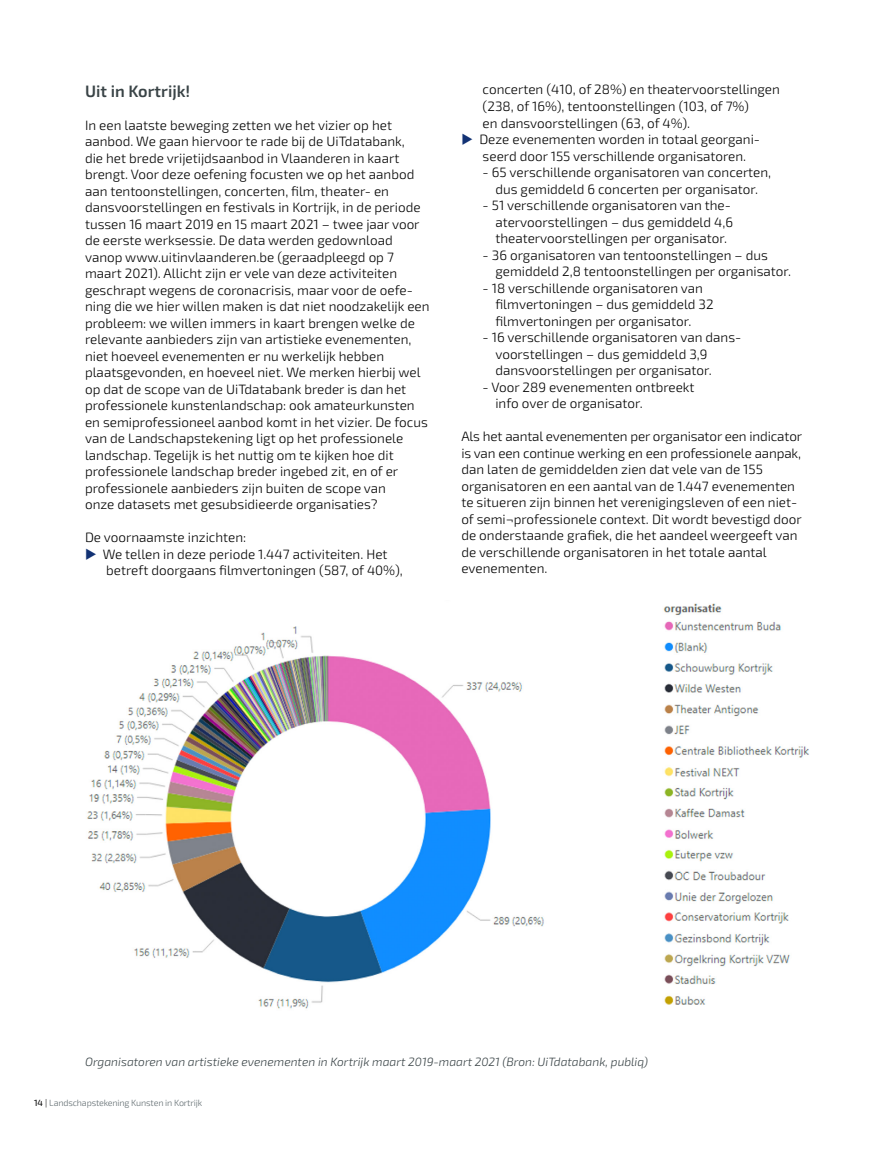
<style>
.page{position:relative;width:893px;height:1149px;background:#fff}
.page>*{position:absolute;margin:0;border:0;box-sizing:border-box;transform-origin:0 0}
.t1{font:600 16.5px "Exo 2";color:#394346}
.t2{font:300 13.5px/16.5px "Exo 2";color:#000}
.t3{font:italic 300 12px "Exo 2";color:#394346}
.t4{font:300 9px "Exo 2";letter-spacing:-.02em;color:#616c70}
.s1{color:#123274}
.s2{font-weight:400;color:#000}
.s3{color:#000}
</style>
<div class="page">
<img style="left:87px;top:603px;width:722px;height:406px">
<p class="t1" style="left:85px;top:79px;width:107px">Uit in Kortrijk!</p>
<p class="t2" style="left:85px;top:116px;width:346px">In een laatste beweging zetten we het vizier op het aanbod. We gaan hiervoor te rade bij de UiTdatabank,<br>die het brede vrijetijdsaanbod in Vlaanderen in kaart brengt. Voor deze oefening focusten we op het aanbod aan tentoonstellingen, concerten, film, theater- en dansvoorstellingen en festivals in Kortrijk, in de periode tussen 16 maart 2019 en 15 maart 2021 – twee jaar voor de eerste werksessie. De data werden gedownload vanop www.uitinvlaanderen.be (geraadpleegd op 7 maart 2021). Allicht zijn er vele van deze activiteiten geschrapt wegens de coronacrisis, maar voor de oefe&shy;ning die we hier willen maken is dat niet noodzakelijk een probleem: we willen immers in kaart brengen welke de relevante aanbieders zijn van artistieke evenementen, niet hoeveel evenementen er nu werkelijk hebben plaatsgevonden, en hoeveel niet. We merken hierbij wel op dat de scope van de UiTdatabank breder is dan het professionele kunstenlandschap: ook amateurkunsten en semiprofessioneel aanbod komt in het vizier. De focus van de Landschapstekening ligt op het professionele landschap. Tegelijk is het nuttig om te kijken hoe dit professionele landschap breder ingebed zit, en of er professionele aanbieders zijn buiten de scope van<br>onze datasets met gesubsidieerde organisaties?</p>
<p class="t2" style="left:85px;top:529px;width:163px">De voornaamste inzichten:</p>
<p class="t2" style="left:106px;top:545px;width:298px;text-indent:-21px"><span class="s1">◆</span> We tellen in deze periode 1.447 activiteiten. Het betreft doorgaans filmvertoningen (587, of 40%),</p>
<p class="t2" style="left:483px;top:81px;width:299px">concerten (410, of 28%) en theatervoorstellingen (238, of 16%), tentoonstellingen (103, of 7%)<br>en dansvoorstellingen (63, of 4%).</p>
<p class="t2" style="left:461px;top:130px;width:300px;text-align:center"><span class="s1">◆</span> Deze evenementen worden in totaal georgani&shy;seerd door 155 verschillende organisatoren.</p>
<p class="t2" style="left:483px;top:163px;width:290px;text-align:center">- 65 verschillende organisatoren van concerten, dus gemiddeld 6 concerten per organisator.</p>
<p class="t2" style="left:495px;top:196px;width:239px;text-indent:-13px">- 51 verschillende organisatoren van the&shy;atervoorstellingen – dus gemiddeld 4,6 theatervoorstellingen per organisator.</p>
<p class="t2" style="left:495px;top:246px;width:297px;text-indent:-13px">- 36 organisatoren van tentoonstellingen – dus gemiddeld 2,8 tentoonstellingen per organisator.</p>
<p class="t2" style="left:495px;top:279px;width:220px;text-indent:-13px">- 18 verschillende organisatoren van filmvertoningen – dus gemiddeld 32 filmvertoningen per organisator.</p>
<p class="t2" style="left:495px;top:328px;width:248px;text-indent:-13px">- 16 verschillende organisatoren van dans&shy;voorstellingen – dus gemiddeld 3,9 dansvoorstellingen per organisator.</p>
<p class="t2" style="left:495px;top:378px;width:201px;text-indent:-13px">- Voor 289 evenementen ontbreekt info over de organisator.</p>
<p class="t2" style="left:461px;top:427px;width:342px">Als het aantal evenementen per organisator een indicator is van een continue werking en een professionele aanpak, dan laten de gemiddelden zien dat vele van de 155 organisatoren en een aantal van de 1.447 evenementen te situeren zijn binnen het verenigingsleven of een niet&shy;of semi¬professionele context. Dit wordt bevestigd door de onderstaande grafiek, die het aandeel weergeeft van de verschillende organisatoren in het totale aantal evenementen.</p>
<p class="t3" style="left:85px;top:1053px;width:564px">Organisatoren van artistieke evenementen in Kortrijk maart 2019-maart 2021 (Bron: UiTdatabank, publiq)</p>
<p class="t4" style="left:34px;top:1096px;width:170px"><span class="s2">14</span> <span class="s3">|</span> Landschapstekening Kunsten in Kortrijk</p>
</div>
